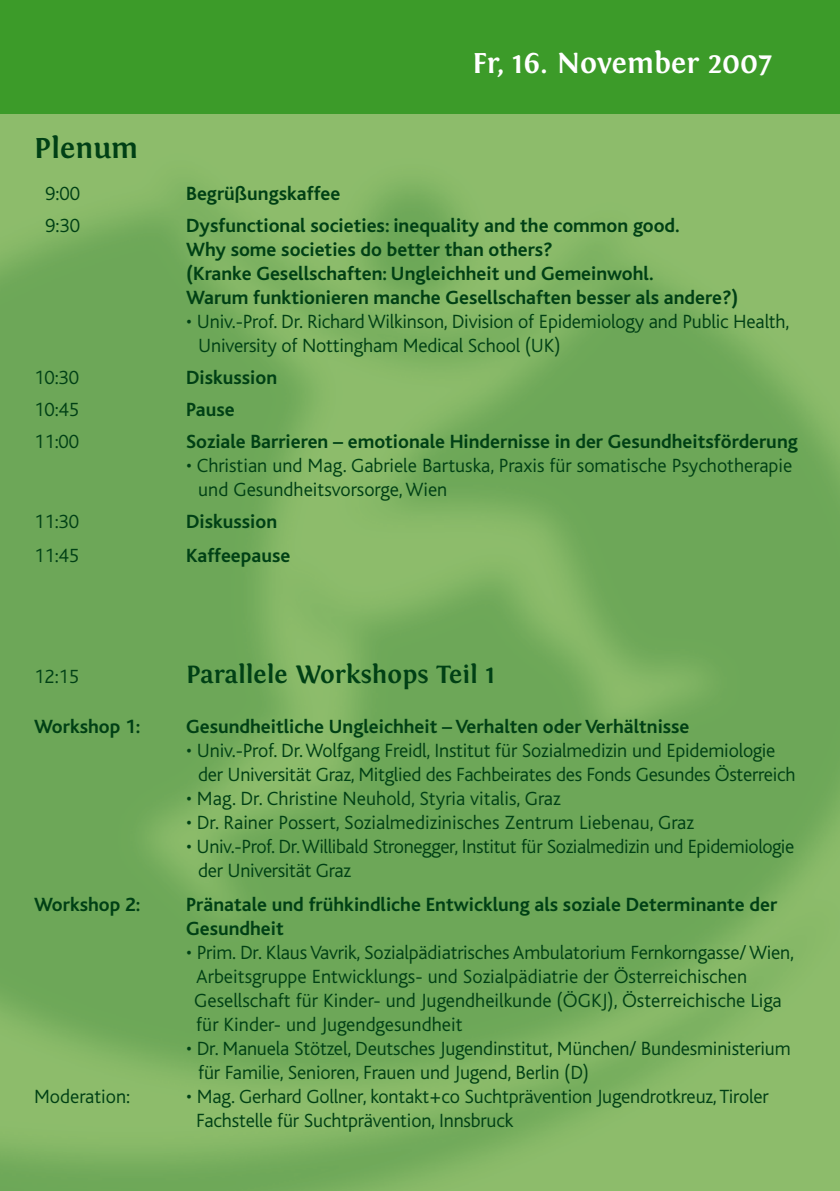
<style>
.page{position:relative;width:840px;height:1191px;background:#fff}
.page>*{position:absolute;margin:0;border:0;box-sizing:border-box;transform-origin:0 0}
.t1{font:700 30px "Fontin";color:#fff}
.t2{font:700 30px "Fontin";color:#004015}
.t3{font:700 26px "Fontin";color:#004015}
.t4{font:300 20px/24px "Bliss";letter-spacing:-.01em;color:#004015}
.t5{font:700 20px/24px "Bliss";color:#004015}
</style>
<div class="page">
<img style="left:0;top:113px;width:839px;height:1078px">
<div style="left:0;top:0;width:839px;height:113px;background:#3c9b29"></div>
<h1 class="t2" style="left:34px;top:131px;width:106px">Plenum</h1>
<h1 class="t1" style="left:472px;top:46px;width:301px">Fr, 16. November 2007</h1>
<p class="t4" style="left:45px;top:181px;width:36px">9:00</p>
<p class="t5" style="left:186px;top:181px;width:155px">Begrüßungskaffee</p>
<p class="t4" style="left:45px;top:213px;width:36px">9:30</p>
<p class="t5" style="left:186px;top:213px;width:553px">Dysfunctional societies: inequality and the common good.<br>Why some societies do better than others?<br>(Kranke Gesellschaften: Ungleichheit und Gemeinwohl.<br>Warum funktionieren manche Gesellschaften besser als andere?)</p>
<p class="t4" style="left:198px;top:309px;width:592px;text-indent:-12px">• Univ.-Prof. Dr. Richard Wilkinson, Division of Epidemiology and Public Health,<br>University of Nottingham Medical School (UK)</p>
<p class="t4" style="left:34px;top:365px;width:47px">10:30</p>
<p class="t5" style="left:186px;top:365px;width:92px">Diskussion</p>
<p class="t4" style="left:34px;top:397px;width:47px">10:45</p>
<p class="t5" style="left:186px;top:397px;width:50px">Pause</p>
<p class="t4" style="left:34px;top:429px;width:47px">11:00</p>
<p class="t5" style="left:186px;top:429px;width:612px">Soziale Barrieren – emotionale Hindernisse in der Gesundheitsförderung</p>
<p class="t4" style="left:198px;top:453px;width:595px;text-indent:-12px">• Christian und Mag. Gabriele Bartuska, Praxis für somatische Psychotherapie und Gesundheitsvorsorge, Wien</p>
<p class="t4" style="left:34px;top:509px;width:47px">11:30</p>
<p class="t5" style="left:186px;top:509px;width:92px">Diskussion</p>
<p class="t4" style="left:34px;top:543px;width:47px">11:45</p>
<p class="t5" style="left:186px;top:543px;width:106px">Kaffeepause</p>
<p class="t4" style="left:34px;top:665px;width:47px">12:15</p>
<h2 class="t3" style="left:186px;top:660px;width:310px">Parallele Workshops Teil 1</h2>
<p class="t5" style="left:34px;top:715px;width:108px">Workshop 1:</p>
<p class="t5" style="left:186px;top:715px;width:504px">Gesundheitliche Ungleichheit – Verhalten oder Verhältnisse</p>
<p class="t4" style="left:198px;top:739px;width:598px;text-indent:-12px">• Univ.-Prof. Dr. Wolfgang Freidl, Institut für Sozialmedizin und Epidemiologie der Universität Graz, Mitglied des Fachbeirates des Fonds Gesundes Österreich</p>
<p class="t4" style="left:186px;top:787px;width:376px">• Mag. Dr. Christine Neuhold, Styria vitalis, Graz</p>
<p class="t4" style="left:186px;top:811px;width:509px">• Dr. Rainer Possert, Sozialmedizinisches Zentrum Liebenau, Graz</p>
<p class="t4" style="left:198px;top:835px;width:597px;text-indent:-12px">• Univ.-Prof. Dr. Willibald Stronegger, Institut für Sozialmedizin und Epidemiologie der Universität Graz</p>
<p class="t5" style="left:34px;top:893px;width:108px">Workshop 2:</p>
<p class="t5" style="left:186px;top:893px;width:592px">Pränatale und frühkindliche Entwicklung als soziale Determinante der<br>Gesundheit</p>
<p class="t4" style="left:194px;top:941px;width:601px;text-indent:-8px">• Prim. Dr. Klaus Vavrik, Sozialpädiatrisches Ambulatorium Fernkorngasse/ Wien, Arbeitsgruppe Entwicklungs- und Sozialpädiatrie der Österreichischen Gesellschaft für Kinder- und Jugendheilkunde (ÖGKJ), Österreichische Liga für Kinder- und Jugendgesundheit</p>
<p class="t4" style="left:198px;top:1037px;width:593px;text-indent:-12px">• Dr. Manuela Stötzel, Deutsches Jugendinstitut, München/ Bundesministerium für Familie, Senioren, Frauen und Jugend, Berlin (D)</p>
<p class="t4" style="left:34px;top:1085px;width:97px">Moderation:</p>
<p class="t4" style="left:196px;top:1085px;width:573px;text-indent:-10px">• Mag. Gerhard Gollner, kontakt+co Suchtprävention Jugendrotkreuz, Tiroler<br>Fachstelle für Suchtprävention, Innsbruck</p>
</div>
